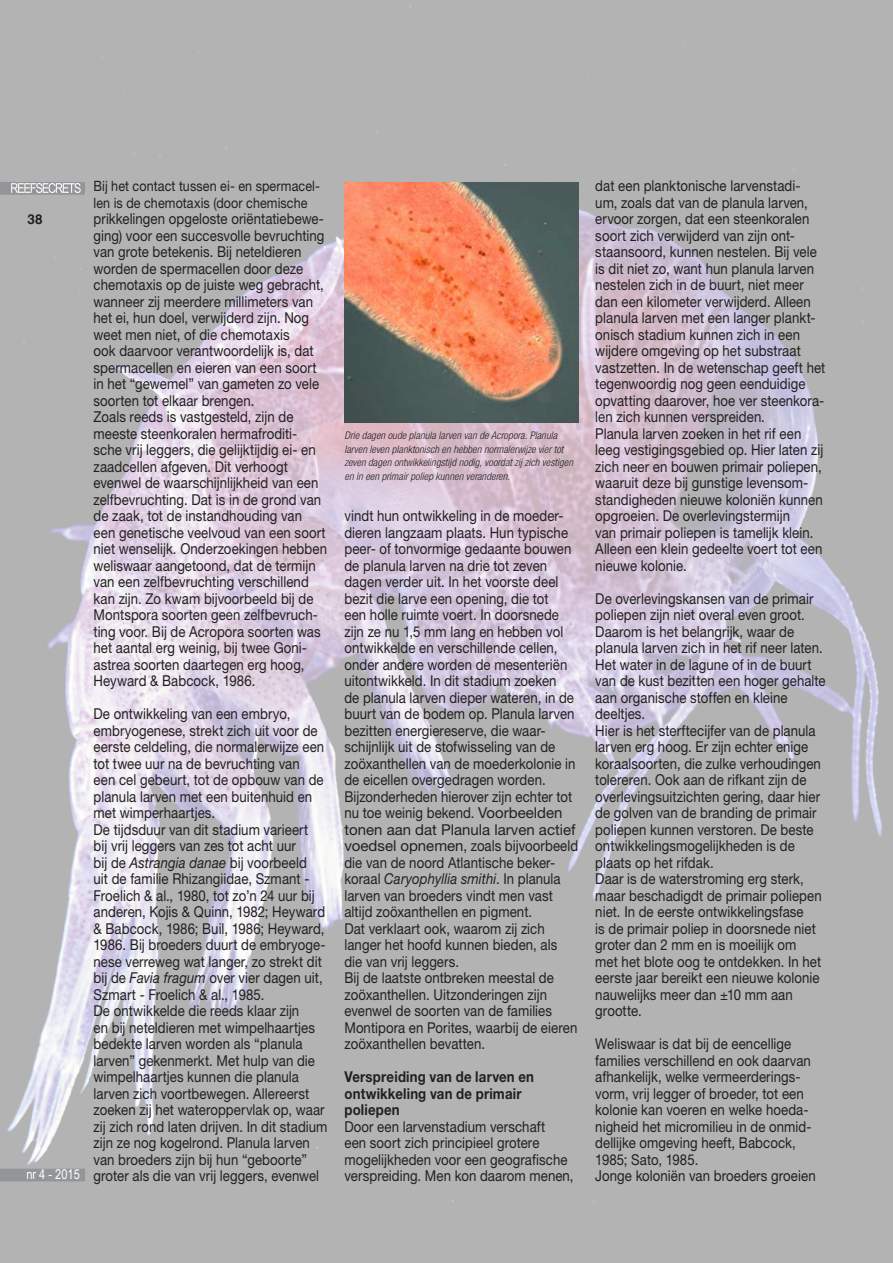
<style>
.page{position:relative;width:893px;height:1263px;background:#fff}
.page>*{position:absolute;margin:0;border:0;box-sizing:border-box;transform-origin:0 0}
.Platte_tekst{font:15px/16.5px "Helvetica Neue LT Std";letter-spacing:.005em;color:#231f20;scale:.88 1}
.Tussen_kopje{font:700 15px/16.5px "Helvetica Neue LT Std";letter-spacing:.015em;color:#231f20;scale:.88 1}
.Platte_tekst-2{font:14.25px/16.5px "Helvetica Neue LT Std";letter-spacing:.01em;color:#231f20;scale:.88 1}
.t1{font:13.5px "Arial Narrow";color:#fff}
.t2{font:700 13.5px "Helvetica";color:#231f20}
.Foto_bijschrift{font:italic 300 condensed 10.5px/13.5px "Helvetica Neue LT Std";letter-spacing:.01em;color:#231f20}
.s1{font-style:italic}
</style>
<div class="page">
<img style="left:0;top:0;width:893px;height:1263px">
<img style="left:344px;top:183px;width:234px;height:239px">
<div style="left:0;top:1169px;width:85px;height:12px;background:#939598"></div>
<div style="left:0;top:182px;width:85px;height:13px;background:#939598"></div>
<svg style="left:11px;top:183px;width:70px;height:10px"></svg>
<p class="Platte_tekst" style="left:595px;top:178px;width:263px">dat een planktonische larvenstadi&shy;um, zoals dat van de planula larven, ervoor zorgen, dat een steenkoralen soort zich verwijderd van zijn ont&shy;staansoord, kunnen nestelen. Bij vele is dit niet zo, want hun planula larven nestelen zich in de buurt, niet meer dan een kilometer verwijderd. Alleen planula larven met een langer plankt&shy;onisch stadium kunnen zich in een wijdere omgeving op het substraat vastzetten. In de wetenschap geeft het tegenwoordig nog geen eenduidige opvatting daarover, hoe ver steenkora&shy;len zich kunnen verspreiden.</p>
<p class="Platte_tekst" style="left:595px;top:425px;width:261px">Planula larven zoeken in het rif een leeg vestigingsgebied op. Hier laten zij zich neer en bouwen primair poliepen, waaruit deze bij gunstige levensom&shy;standigheden nieuwe koloniën kunnen opgroeien. De overlevingstermijn<br>van primair poliepen is tamelijk klein.<br>Alleen een klein gedeelte voert tot een nieuwe kolonie.</p>
<p class="Platte_tekst" style="left:595px;top:590px;width:263px">De overlevingskansen van de primair poliepen zijn niet overal even groot.<br>Daarom is het belangrijk, waar de planula larven zich in het rif neer laten.<br>Het water in de lagune of in de buurt van de kust bezitten een hoger gehalte aan organische stoffen en kleine deeltjes.</p>
<p class="Platte_tekst" style="left:595px;top:722px;width:258px">Hier is het sterftecijfer van de planula larven erg hoog. Er zijn echter enige koraalsoorten, die zulke verhoudingen tolereren. Ook aan de rifkant zijn de overlevingsuitzichten gering, daar hier de golven van de branding de primair poliepen kunnen verstoren. De beste ontwikkelingsmogelijkheden is de plaats op het rifdak.</p>
<p class="Platte_tekst" style="left:595px;top:871px;width:259px">Daar is de waterstroming erg sterk, maar beschadigdt de primair poliepen niet. In de eerste ontwikkelingsfase<br>is de primair poliep in doorsnede niet groter dan 2 mm en is moeilijk om met het blote oog te ontdekken. In het eerste jaar bereikt een nieuwe kolonie nauwelijks meer dan ±10 mm aan grootte.</p>
<p class="Platte_tekst" style="left:595px;top:1036px;width:247px">Weliswaar is dat bij de eencellige families verschillend en ook daarvan afhankelijk, welke vermeerderings&shy;vorm, vrij legger of broeder, tot een kolonie kan voeren en welke hoeda&shy;nigheid het micromilieu in de onmid&shy;dellijke omgeving heeft, Babcock, 1985; Sato, 1985.</p>
<p class="Platte_tekst-2" style="left:94px;top:178px;width:259px">Bij het contact tussen ei- en spermacel&shy;len is de chemotaxis (door chemische</p>
<p class="Platte_tekst" style="left:94px;top:211px;width:264px">prikkelingen opgeloste oriëntatiebewe&shy;ging) voor een succesvolle bevruchting van grote betekenis. Bij neteldieren worden de spermacellen door deze chemotaxis op de juiste weg gebracht, wanneer zij meerdere millimeters van het ei, hun doel, verwijderd zijn. Nog weet men niet, of die chemotaxis<br>ook daarvoor verantwoordelijk is, dat spermacellen en eieren van een soort in het “gewemel” van gameten zo vele soorten tot elkaar brengen.</p>
<p class="Platte_tekst" style="left:94px;top:409px;width:267px">Zoals reeds is vastgesteld, zijn de meeste steenkoralen hermafroditi&shy;sche vrij leggers, die gelijktijdig ei- en zaadcellen afgeven. Dit verhoogt evenwel de waarschijnlijkheid van een zelfbevruchting. Dat is in de grond van de zaak, tot de instandhouding van een genetische veelvoud van een soort niet wenselijk. Onderzoekingen hebben weliswaar aangetoond, dat de termijn van een zelfbevruchting verschillend kan zijn. Zo kwam bijvoorbeeld bij de Montspora soorten geen zelfbevruch&shy;ting voor. Bij de Acropora soorten was het aantal erg weinig, bij twee Goni&shy;astrea soorten daartegen erg hoog, Heyward &amp; Babcock, 1986.</p>
<p class="Platte_tekst" style="left:94px;top:706px;width:264px">De ontwikkeling van een embryo, embryogenese, strekt zich uit voor de eerste celdeling, die normalerwijze een tot twee uur na de bevruchting van een cel gebeurt, tot de opbouw van de planula larven met een buitenhuid en met wimperhaartjes.</p>
<p class="Platte_tekst" style="left:94px;top:821px;width:265px">De tijdsduur van dit stadium varieert bij vrij leggers van zes tot acht uur<br>bij de <span class="s1">Astrangia danae</span> bij voorbeeld<br>uit de familie Rhizangiidae, Szmant - Froelich &amp; al., 1980, tot zo’n 24 uur bij anderen, Kojis &amp; Quinn, 1982; Heyward &amp; Babcock, 1986; Buil, 1986; Heyward, 1986. Bij broeders duurt de embryoge&shy;nese verreweg wat langer, zo strekt dit bij de <span class="s1">Favia fragum</span> over vier dagen uit, Szmart - Froelich &amp; al., 1985.</p>
<p class="Platte_tekst" style="left:94px;top:1003px;width:267px">De ontwikkelde die reeds klaar zijn<br>en bij neteldieren met wimpelhaartjes bedekte larven worden als “planula larven” gekenmerkt. Met hulp van die wimpelhaartjes kunnen die planula larven zich voortbewegen. Allereerst zoeken zij het wateroppervlak op, waar zij zich rond laten drijven. In dit stadium zijn ze nog kogelrond. Planula larven van broeders zijn bij hun “geboorte” groter als die van vrij leggers, evenwel</p>
<p class="t2" style="left:28px;top:211px;width:17px">38</p>
<p class="Foto_bijschrift" style="left:344px;top:429px;width:230px">Drie dagen oude planula larven van de Acropora. Planula larven leven planktonisch en hebben normalerwijze vier tot zeven dagen ontwikkelingstijd nodig, voordat zij zich vestigen en in een primair poliep kunnen veranderen.</p>
<p class="Platte_tekst" style="left:344px;top:508px;width:264px">vindt hun ontwikkeling in de moeder&shy;dieren langzaam plaats. Hun typische peer- of tonvormige gedaante bouwen de planula larven na drie tot zeven dagen verder uit. In het voorste deel bezit die larve een opening, die tot<br>een holle ruimte voert. In doorsnede zijn ze nu 1,5 mm lang en hebben vol ontwikkelde en verschillende cellen, onder andere worden de mesenteriën uitontwikkeld. In dit stadium zoeken<br>de planula larven dieper wateren, in de buurt van de bodem op. Planula larven bezitten energiereserve, die waar&shy;schijnlijk uit de stofwisseling van de zoöxanthellen van de moederkolonie in de eicellen overgedragen worden.</p>
<p class="Platte_tekst" style="left:344px;top:788px;width:267px">Bijzonderheden hierover zijn echter tot nu toe weinig bekend. Voorbeelden tonen aan dat Planula larven actief voedsel opnemen, zoals bijvoorbeeld die van de noord Atlantische beker&shy;koraal <span class="s1">Caryophyllia smithi</span>. In planula larven van broeders vindt men vast altijd zoöxanthellen en pigment.</p>
<p class="Platte_tekst" style="left:344px;top:920px;width:243px">Dat verklaart ook, waarom zij zich langer het hoofd kunnen bieden, als die van vrij leggers.</p>
<p class="Platte_tekst" style="left:344px;top:970px;width:266px">Bij de laatste ontbreken meestal de zoöxanthellen. Uitzonderingen zijn evenwel de soorten van de families Montipora en Porites, waarbij de eieren zoöxanthellen bevatten.</p>
<p class="Tussen_kopje" style="left:344px;top:1068px;width:217px">Verspreiding van de larven en ontwikkeling van de primair poliepen</p>
<p class="Platte_tekst" style="left:344px;top:1118px;width:262px">Door een larvenstadium verschaft<br>een soort zich principieel grotere mogelijkheden voor een geografische verspreiding. Men kon daarom menen,</p>
<p class="t1" style="left:26px;top:1164px;width:55px">nr 4 - 2015</p>
<p class="Platte_tekst" style="left:595px;top:1168px;width:252px">Jonge koloniën van broeders groeien</p>
</div>
